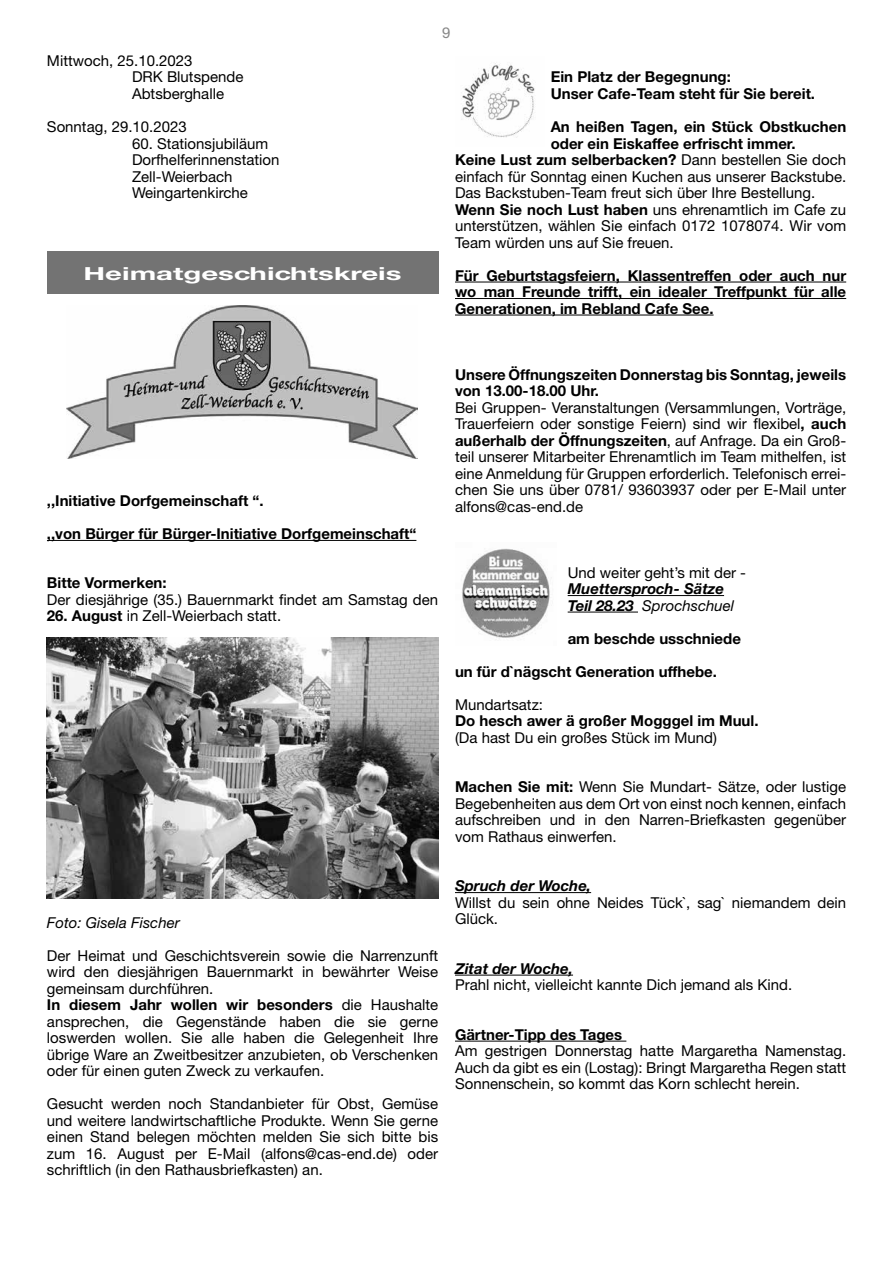
<style>
.page{position:relative;width:893px;height:1263px;background:#fff}
.page>*{position:absolute;margin:0;border:0;box-sizing:border-box;transform-origin:0 0}
.t1{font:700 18px "Helvetica Neue CE";color:#fff;scale:1.63 1}
.t2{font:15px/16.5px "Helvetica Neue LT Std";color:#000}
.t3{font:700 15px/16.5px "Helvetica Neue LT Std";color:#000}
.t4{font:italic 700 15px/16.5px "Helvetica Neue LT Std";color:#000}
.t5{font:italic 15px "Helvetica Neue LT Std";color:#000}
.t6{font:15px "Helvetica Neue LT Std";color:#878787}
.s1{font-weight:400}
.s2{font-weight:700}
</style>
<div class="page">
<hr style="left:47px;top:540px;width:369px;height:1px;background:#000">
<div style="left:47px;top:252px;width:391px;height:42px;background:#737373"></div>
<img style="left:67px;top:306px;width:350px;height:152px">
<img style="left:47px;top:638px;width:391px;height:260px">
<hr style="left:455px;top:282px;width:391px;height:1px;background:#000">
<hr style="left:455px;top:298px;width:391px;height:1px;background:#000">
<hr style="left:455px;top:315px;width:259px;height:1px;background:#000">
<hr style="left:568px;top:595px;width:156px;height:1px;background:#000">
<hr style="left:568px;top:612px;width:70px;height:1px;background:#000">
<hr style="left:455px;top:892px;width:136px;height:1px;background:#000">
<hr style="left:455px;top:975px;width:118px;height:1px;background:#000">
<hr style="left:455px;top:1041px;width:171px;height:1px;background:#000">
<img style="left:461px;top:63px;width:74px;height:75px">
<img style="left:462px;top:548px;width:90px;height:90px">
<p class="t2" style="left:132px;top:52px;width:113px;text-indent:-85px">Mittwoch, 25.10.2023<br>DRK Blutspende<br>Abtsberghalle</p>
<p class="t2" style="left:47px;top:118px;width:141px">Sonntag, 29.10.2023</p>
<p class="t2" style="left:132px;top:135px;width:149px">60. Stationsjubiläum<br>Dorfhelferinnenstation<br>Zell-Weierbach<br>Weingartenkirche</p>
<p class="t1" style="left:84px;top:262px;width:197px">Heimatgeschichtskreis</p>
<p class="t6" style="left:442px;top:24px;width:10px">9</p>
<p class="t3" style="left:551px;top:69px;width:266px">Ein Platz der Begegnung:<br>Unser Cafe-Team steht für Sie bereit.</p>
<p class="t3" style="left:551px;top:118px;width:297px">An heißen Tagen, ein Stück Obstkuchen</p>
<p class="t3" style="left:551px;top:135px;width:246px">oder ein Eiskaffee erfrischt immer.</p>
<p class="t3" style="left:455px;top:151px;width:393px">Keine Lust zum selberbacken? <span class="s1">Dann bestellen Sie doch</span></p>
<p class="t2" style="left:455px;top:168px;width:393px">einfach für Sonntag einen Kuchen aus unserer Backstube.</p>
<p class="t2" style="left:455px;top:184px;width:362px">Das Backstuben-Team freut sich über Ihre Bestellung.</p>
<p class="t2" style="left:455px;top:201px;width:393px"><span class="s2">Wenn Sie noch Lust haben</span> uns ehrenamtlich im Cafe zu</p>
<p class="t2" style="left:455px;top:217px;width:393px">unterstützen, wählen Sie einfach 0172 1078074. Wir vom</p>
<p class="t2" style="left:455px;top:234px;width:220px">Team würden uns auf Sie freuen.</p>
<p class="t3" style="left:455px;top:267px;width:393px;text-align:justify">Für Geburtstagsfeiern, Klassentreffen oder auch nur wo man Freunde trifft, ein idealer Treffpunkt für alle Generationen, im Rebland Cafe See.</p>
<p class="t3" style="left:47px;top:492px;width:218px">,,Initiative Dorfgemeinschaft “.</p>
<p class="t3" style="left:47px;top:525px;width:371px">,,von Bürger für Bürger-Initiative Dorfgemeinschaft“</p>
<p class="t3" style="left:47px;top:574px;width:121px">Bitte Vormerken:</p>
<p class="t2" style="left:47px;top:591px;width:393px">Der diesjährige (35.) Bauernmarkt findet am Samstag den</p>
<p class="t2" style="left:47px;top:608px;width:236px"><span class="s2">26. August</span> in Zell-Weierbach statt.</p>
<p class="t5" style="left:47px;top:913px;width:134px">Foto: Gisela Fischer</p>
<p class="t2" style="left:47px;top:947px;width:393px">Der Heimat und Geschichtsverein sowie die Narrenzunft wird den diesjährigen Bauernmarkt in bewährter Weise gemeinsam durchführen.<br><span class="s2">In diesem Jahr wollen wir besonders</span> die Haushalte ansprechen, die Gegenstände haben die sie gerne loswerden wollen. Sie alle haben die Gelegenheit Ihre übrige Ware an Zweitbesitzer anzubieten, ob Verschenken oder für einen guten Zweck zu verkaufen.</p>
<p class="t2" style="left:47px;top:1095px;width:393px;text-align:justify">Gesucht werden noch Standanbieter für Obst, Gemüse und weitere landwirtschaftliche Produkte. Wenn Sie gerne einen Stand belegen möchten melden Sie sich bitte bis zum 16. August per E-Mail (alfons@cas-end.de) oder schriftlich (in den Rathausbriefkasten) an.</p>
<p class="t3" style="left:455px;top:366px;width:393px">Unsere Öffnungszeiten Donnerstag bis Sonntag, jeweils von 13.00-18.00 Uhr.</p>
<p class="t2" style="left:455px;top:399px;width:393px;text-align:justify">Bei Gruppen- Veranstaltungen (Versammlungen, Vorträge, Trauerfeiern oder sonstige Feiern) sind wir flexibel<span class="s2">, auch außerhalb der Öffnungszeiten</span>, auf Anfrage. Da ein Groß&shy;teil unserer Mitarbeiter Ehrenamtlich im Team mithelfen, ist eine Anmeldung für Gruppen erforderlich. Telefonisch errei&shy;chen Sie uns über 0781/ 93603937 oder per E-Mail unter alfons@cas-end.de</p>
<p class="t2" style="left:568px;top:564px;width:180px">Und weiter geht’s mit der -</p>
<p class="t4" style="left:568px;top:580px;width:168px">Muettersproch- Sätze<br>Teil 28.23 <span class="s1">Sprochschuel</span></p>
<p class="t3" style="left:568px;top:630px;width:175px">am beschde usschniede</p>
<p class="t3" style="left:455px;top:663px;width:263px">un für d`nägscht Generation uffhebe.</p>
<p class="t2" style="left:455px;top:696px;width:90px">Mundartsatz:</p>
<p class="t3" style="left:455px;top:712px;width:305px">Do hesch awer ä großer Mogggel im Muul.</p>
<p class="t2" style="left:455px;top:729px;width:264px">(Da hast Du ein großes Stück im Mund)</p>
<p class="t2" style="left:455px;top:778px;width:393px;text-align:justify"><span class="s2">Machen Sie mit:</span> Wenn Sie Mundart- Sätze, oder lustige Begebenheiten aus dem Ort von einst noch kennen, einfach aufschreiben und in den Narren-Briefkasten gegenüber vom Rathaus einwerfen.</p>
<p class="t4" style="left:455px;top:877px;width:138px">Spruch der Woche,</p>
<p class="t2" style="left:455px;top:894px;width:393px">Willst du sein ohne Neides Tück`, sag` niemandem dein<br>Glück.</p>
<p class="t4" style="left:455px;top:960px;width:120px">Zitat der Woche,</p>
<p class="t2" style="left:455px;top:976px;width:339px">Prahl nicht, vielleicht kannte Dich jemand als Kind.</p>
<p class="t3" style="left:455px;top:1026px;width:169px">Gärtner-Tipp des Tages</p>
<p class="t2" style="left:455px;top:1042px;width:393px;text-align:justify">Am gestrigen Donnerstag hatte Margaretha Namenstag.<br>Auch da gibt es ein (Lostag): Bringt Margaretha Regen statt Sonnenschein, so kommt das Korn schlecht herein.</p>
</div>
